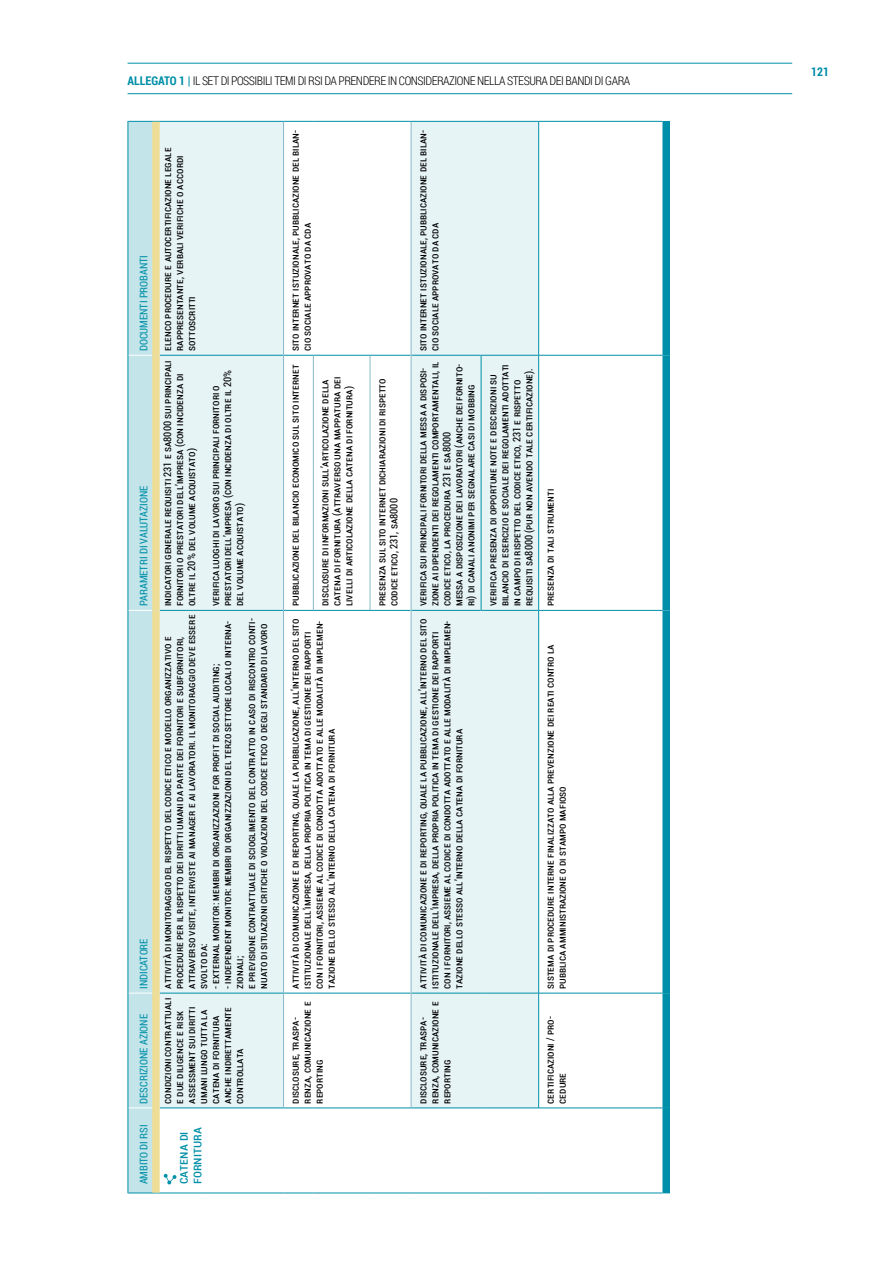
<style>
.page{position:relative;width:893px;height:1263px;background:#fff}
.page>*{position:absolute;margin:0;border:0;box-sizing:border-box;transform-origin:0 0}
.t1{font:13.5px/13.5px "Roboto Condensed";color:#008fa8}
.t2{font:300 12px "Roboto Condensed";letter-spacing:-.04em;color:#000}
.t3{font:700 12px "Roboto Condensed";color:#008fa8}
.t4{font:10.5px/12px "Roboto Condensed";color:#000}
.t5{font:10.5px "Roboto Condensed";color:#008fa8}
.s1{font-weight:700;color:#008fa8}
</style>
<div class="page">
<svg style="left:160px;top:122px;width:378px;height:985px;fill:#e7f4f6"></svg>
<div style="left:128px;top:121px;width:28px;height:1072px;background:#c3e4e9"></div>
<hr style="left:156px;top:1192px;width:48px;height:1px;background:#008fa8">
<hr style="left:204px;top:1192px;width:80px;height:1px;background:#008fa8">
<svg style="left:284px;top:1192px;width:29px;height:1px"></svg>
<hr style="left:313px;top:1192px;width:57px;height:1px;background:#008fa8">
<hr style="left:370px;top:1192px;width:41px;height:1px;background:#008fa8">
<hr style="left:411px;top:1192px;width:70px;height:1px;background:#008fa8">
<hr style="left:481px;top:1192px;width:58px;height:1px;background:#008fa8">
<hr style="left:539px;top:1192px;width:123px;height:1px;background:#008fa8">
<svg style="left:284px;top:1107px;width:29px;height:1px"></svg>
<hr style="left:313px;top:1107px;width:57px;height:1px;background:#008fa8">
<hr style="left:370px;top:1107px;width:41px;height:1px;background:#008fa8">
<hr style="left:539px;top:1107px;width:123px;height:1px;background:#008fa8">
<svg style="left:284px;top:993px;width:29px;height:1px"></svg>
<hr style="left:313px;top:993px;width:57px;height:1px;background:#008fa8">
<hr style="left:370px;top:993px;width:41px;height:1px;background:#008fa8">
<hr style="left:539px;top:993px;width:123px;height:1px;background:#008fa8">
<svg style="left:284px;top:610px;width:29px;height:1px"></svg>
<hr style="left:313px;top:610px;width:57px;height:1px;background:#008fa8">
<svg style="left:284px;top:355px;width:29px;height:1px"></svg>
<hr style="left:313px;top:355px;width:57px;height:1px;background:#008fa8">
<svg style="left:284px;top:121px;width:29px;height:1px"></svg>
<hr style="left:313px;top:121px;width:57px;height:1px;background:#008fa8">
<hr style="left:370px;top:121px;width:41px;height:1px;background:#008fa8">
<hr style="left:539px;top:121px;width:123px;height:1px;background:#008fa8">
<hr style="left:160px;top:1107px;width:44px;height:1px;background:#008fa8">
<hr style="left:204px;top:1107px;width:80px;height:1px;background:#008fa8">
<hr style="left:160px;top:993px;width:44px;height:1px;background:#008fa8">
<hr style="left:204px;top:993px;width:79px;height:1px;background:#008fa8">
<hr style="left:160px;top:610px;width:44px;height:1px;background:#008fa8">
<hr style="left:204px;top:610px;width:79px;height:1px;background:#008fa8">
<hr style="left:160px;top:355px;width:44px;height:1px;background:#008fa8">
<hr style="left:156px;top:121px;width:48px;height:1px;background:#008fa8">
<hr style="left:204px;top:121px;width:80px;height:1px;background:#008fa8">
<hr style="left:204px;top:355px;width:79px;height:1px;background:#008fa8">
<div style="left:662px;top:121px;width:8px;height:234px;background:#008fa8"></div>
<div style="left:662px;top:610px;width:8px;height:383px;background:#008fa8"></div>
<div style="left:662px;top:993px;width:8px;height:115px;background:#008fa8"></div>
<hr style="left:370px;top:610px;width:41px;height:1px;background:#008fa8">
<hr style="left:539px;top:610px;width:123px;height:1px;background:#008fa8">
<hr style="left:370px;top:355px;width:41px;height:1px;background:#008fa8">
<hr style="left:539px;top:355px;width:123px;height:1px;background:#008fa8">
<div style="left:662px;top:355px;width:8px;height:255px;background:#008fa8"></div>
<div style="left:662px;top:1108px;width:8px;height:85px;background:#008fa8"></div>
<hr style="left:411px;top:1107px;width:70px;height:1px;background:#008fa8">
<hr style="left:481px;top:1107px;width:57px;height:1px;background:#008fa8">
<hr style="left:411px;top:993px;width:70px;height:1px;background:#008fa8">
<hr style="left:481px;top:993px;width:57px;height:1px;background:#008fa8">
<hr style="left:411px;top:121px;width:70px;height:1px;background:#008fa8">
<hr style="left:481px;top:121px;width:57px;height:1px;background:#008fa8">
<hr style="left:411px;top:610px;width:70px;height:1px;background:#008fa8">
<hr style="left:481px;top:610px;width:57px;height:1px;background:#008fa8">
<hr style="left:411px;top:355px;width:70px;height:1px;background:#008fa8">
<hr style="left:481px;top:355px;width:57px;height:1px;background:#008fa8">
<hr style="left:481px;top:355px;width:1px;height:256px;background:#008fa8">
<div style="left:152px;top:993px;width:8px;height:115px;background:#eddd96"></div>
<div style="left:152px;top:610px;width:8px;height:383px;background:#eddd96"></div>
<div style="left:152px;top:355px;width:8px;height:255px;background:#eddd96"></div>
<div style="left:152px;top:122px;width:8px;height:233px;background:#eddd96"></div>
<div style="left:152px;top:1108px;width:8px;height:84px;background:#eddd96"></div>
<hr style="left:538px;top:993px;width:1px;height:115px;background:#008fa8">
<hr style="left:538px;top:610px;width:1px;height:383px;background:#008fa8">
<hr style="left:538px;top:121px;width:1px;height:234px;background:#008fa8">
<hr style="left:538px;top:355px;width:1px;height:255px;background:#008fa8">
<hr style="left:283px;top:993px;width:1px;height:114px;background:#88b9ca">
<hr style="left:411px;top:993px;width:1px;height:114px;background:#88b9ca">
<hr style="left:283px;top:610px;width:1px;height:383px;background:#88b9ca">
<hr style="left:411px;top:610px;width:1px;height:383px;background:#88b9ca">
<hr style="left:283px;top:355px;width:1px;height:255px;background:#88b9ca">
<hr style="left:283px;top:122px;width:1px;height:233px;background:#88b9ca">
<hr style="left:411px;top:122px;width:1px;height:233px;background:#88b9ca">
<hr style="left:313px;top:356px;width:1px;height:254px;background:#88b9ca">
<hr style="left:370px;top:356px;width:1px;height:254px;background:#88b9ca">
<hr style="left:411px;top:355px;width:1px;height:255px;background:#88b9ca">
<svg style="left:163px;top:1173px;width:14px;height:11px"></svg>
<hr style="left:128px;top:63px;width:664px;height:1px;background:#008fa8">
<hr style="left:128px;top:93px;width:664px;height:1px;background:#008fa8">
<p class="t2" style="left:128px;top:72px;width:504px"><span class="s1">ALLEGATO 1 |</span> IL SET DI POSSIBILI TEMI DI RSI DA PRENDERE IN CONSIDERAZIONE NELLA STESURA DEI BANDI DI GARA</p>
<p class="t5" style="left:136px;top:351px;width:97px;rotate:-90deg">DOCUMENTI PROBANTI</p>
<p class="t5" style="left:136px;top:606px;width:122px;rotate:-90deg">PARAMETRI DI VALUTAZIONE</p>
<p class="t5" style="left:136px;top:989px;width:52px;rotate:-90deg">INDICATORE</p>
<p class="t5" style="left:136px;top:1104px;width:91px;rotate:-90deg">DESCRIZIONE AZIONE</p>
<p class="t5" style="left:136px;top:1184px;width:61px;rotate:-90deg">AMBITO DI RSI</p>
<p class="t4" style="left:161px;top:351px;width:205px;rotate:-90deg">Elenco procedure e autocertificazione legale rappresentante, verbali verifiche o accordi sottoscritti</p>
<p class="t4" style="left:161px;top:606px;width:247px;rotate:-90deg">Indicatori generale requisiti 231 e SA8000 sui principali<br>Fornitori o Prestatori dell’Impresa (con incidenza di oltre il 20% del volume acquistato)</p>
<p class="t4" style="left:209px;top:606px;width:237px;rotate:-90deg">Verifica luoghi di lavoro sui principali Fornitori o<br>Prestatori dell’Impresa (con incidenza di oltre il 20% del volume acquistato)</p>
<p class="t4" style="left:161px;top:989px;width:376px;rotate:-90deg">Attività di monitoraggio del rispetto del codice etico e modello organizzativo e procedure per il rispetto dei diritti umani da parte dei fornitori e subfornitori, attraverso visite, interviste ai manager e ai lavoratori. Il monitoraggio deve essere svolto da:</p>
<p class="t4" style="left:221px;top:989px;width:372px;rotate:-90deg">- independent monitor: membri di organizzazioni del terzo settore locali o interna&shy;zionali;<br>e previsione contrattuale di scioglimento del contratto in caso di riscontro conti&shy;nuato di situazioni critiche o violazioni del codice etico o degli standard di lavoro</p>
<p class="t4" style="left:209px;top:989px;width:327px;rotate:-90deg">- external monitor: membri di organizzazioni for profit di social auditing;</p>
<p class="t4" style="left:161px;top:1104px;width:107px;rotate:-90deg">Condizioni contrattuali e Due Diligence e risk assessment sui diritti umani lungo tutta la catena di fornitura anche indirettamente controllata</p>
<p class="t1" style="left:176px;top:1184px;width:59px;rotate:-90deg">catena di fornitura</p>
<p class="t4" style="left:289px;top:351px;width:223px;rotate:-90deg">Sito internet istuzionale, pubblicazione del bilan&shy;cio sociale approvato da CdA</p>
<p class="t4" style="left:289px;top:606px;width:243px;rotate:-90deg">Pubblicazione del bilancio economico sul sito internet</p>
<p class="t4" style="left:319px;top:606px;width:231px;rotate:-90deg">Disclosure di informazioni sull’articolazione della catena di fornitura (attraverso una mappatura dei livelli di articolazione della catena di fornitura)</p>
<p class="t4" style="left:375px;top:606px;width:229px;rotate:-90deg">Presenza sul Sito Internet dichiarazioni di rispetto<br>Codice Etico, 231, SA8000</p>
<p class="t4" style="left:289px;top:989px;width:372px;rotate:-90deg">Attività di comunicazione e di reporting, quale la pubblicazione, all’interno del sito istituzionale dell’impresa, della propria politica in tema di gestione dei rapporti con i fornitori, assieme al codice di condotta adottato e alle modalità di implemen&shy;tazione dello stesso all’interno della catena di fornitura</p>
<p class="t4" style="left:289px;top:1104px;width:103px;rotate:-90deg">Disclosure, traspa&shy;renza, comunicazione e reporting</p>
<p class="t4" style="left:416px;top:351px;width:223px;rotate:-90deg">Sito internet istuzionale, pubblicazione del bilan&shy;cio sociale approvato da CdA</p>
<p class="t4" style="left:416px;top:606px;width:246px;rotate:-90deg">Verifica sui principali Fornitori della messa a disposi&shy;zione ai Dipendenti dei Regolamenti comportamentali, il Codice Etico, la Procedura 231 e SA8000<br>Messa a disposizione dei lavoratori (anche dei fornito&shy;ri) di canali anonimi per segnalare casi di mobbing</p>
<p class="t4" style="left:416px;top:989px;width:372px;rotate:-90deg">Attività di comunicazione e di reporting, quale la pubblicazione, all’interno del sito istituzionale dell’impresa, della propria politica in tema di gestione dei rapporti con i fornitori, assieme al codice di condotta adottato e alle modalità di implemen&shy;tazione dello stesso all’interno della catena di fornitura</p>
<p class="t4" style="left:416px;top:1104px;width:103px;rotate:-90deg">Disclosure, traspa&shy;renza, comunicazione e reporting</p>
<p class="t4" style="left:486px;top:606px;width:243px;rotate:-90deg">Verifica presenza di opportune note e descrizioni su Bilancio di Esercizio e Sociale dei regolamenti adottati in campo di rispetto del codice etico, 231 e rispetto requisiti SA8000 (pur non avendo tale certificazione).</p>
<p class="t4" style="left:544px;top:606px;width:119px;rotate:-90deg">Presenza di tali strumenti</p>
<p class="t4" style="left:544px;top:989px;width:346px;rotate:-90deg">Sistema di procedure interne finalizzato alla prevenzione dei reati contro la pubblica amministrazione o di stampo mafioso</p>
<p class="t4" style="left:544px;top:1104px;width:89px;rotate:-90deg">Certificazioni / Pro&shy;cedure</p>
<p class="t3" style="left:811px;top:64px;width:19px">121</p>
</div>
